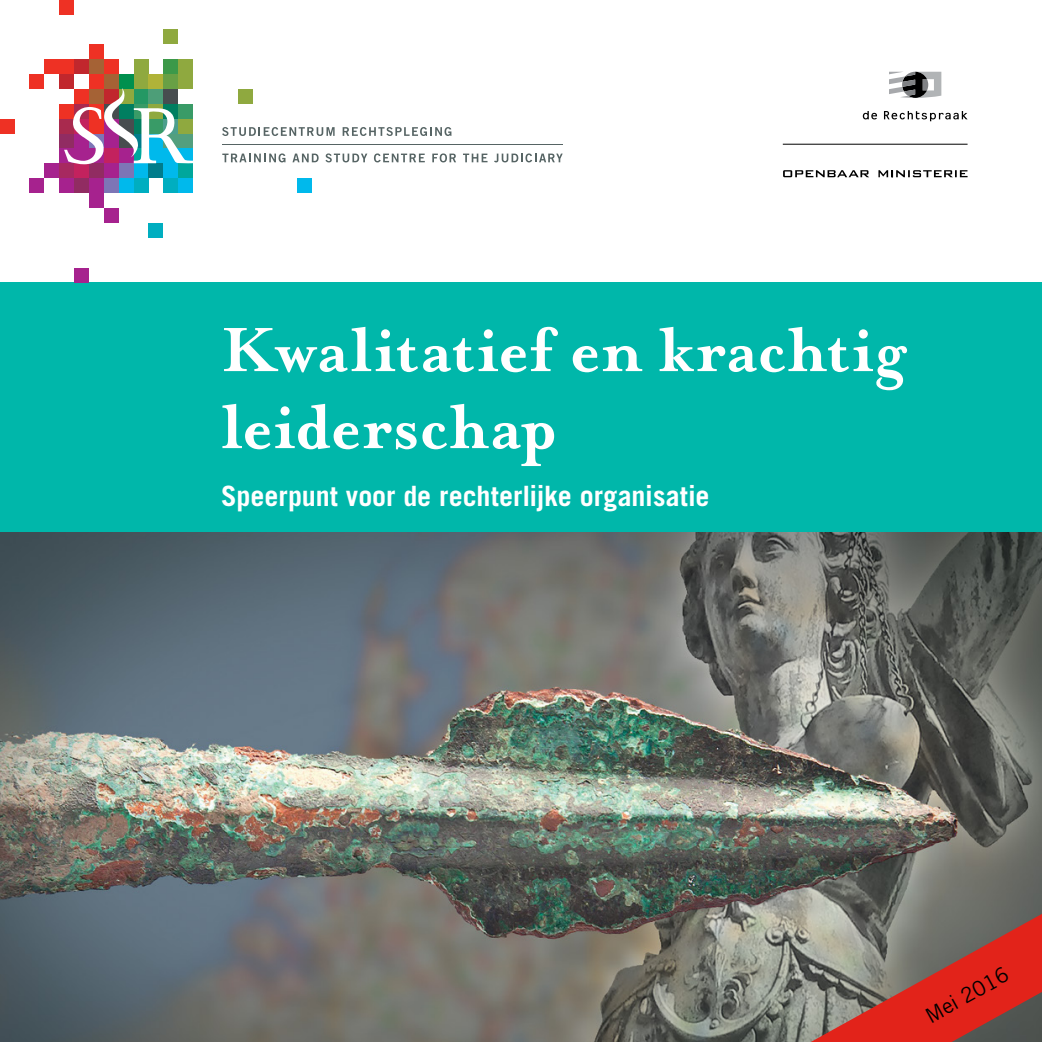
<style>
.page{position:relative;width:1042px;height:1042px;background:#fff}
.page>*{position:absolute;margin:0;border:0;box-sizing:border-box;transform-origin:0 0}
.t1{font:700 71.75px/77px "Mrs Eaves";color:#fff}
.t2{font:700 28px "Trade Gothic LT Std";color:#fff}
.t3{font:21px "Trade Gothic LT Std";color:#000}
</style>
<div class="page">
<div style="left:0;top:282px;width:1042px;height:251px;background:#00b7aa"></div>
<div style="left:60px;top:60px;width:14px;height:14px;background:#ee3124"></div>
<div style="left:45px;top:60px;width:14px;height:14px;background:#ee3124"></div>
<div style="left:60px;top:0;width:14px;height:14px;background:#ee3124"></div>
<div style="left:74px;top:60px;width:15px;height:14px;background:#c1272d"></div>
<div style="left:89px;top:60px;width:14px;height:14px;background:#a56235"></div>
<div style="left:89px;top:45px;width:14px;height:14px;background:#ee3124"></div>
<div style="left:104px;top:60px;width:14px;height:14px;background:#ee3124"></div>
<div style="left:134px;top:60px;width:14px;height:14px;background:#8fa93f"></div>
<div style="left:164px;top:60px;width:14px;height:14px;background:#3c9949"></div>
<div style="left:164px;top:30px;width:14px;height:14px;background:#8fa93f"></div>
<div style="left:179px;top:60px;width:14px;height:14px;background:#8fa93f"></div>
<div style="left:179px;top:74px;width:14px;height:15px;background:#8fa93f"></div>
<div style="left:60px;top:74px;width:14px;height:15px;background:#c1272d"></div>
<div style="left:30px;top:74px;width:14px;height:15px;background:#ee3124"></div>
<div style="left:89px;top:74px;width:14px;height:15px;background:#ee3124"></div>
<div style="left:104px;top:74px;width:14px;height:15px;background:#a56235"></div>
<div style="left:119px;top:74px;width:14px;height:15px;background:#00904e"></div>
<div style="left:134px;top:74px;width:14px;height:15px;background:#8fa93f"></div>
<div style="left:149px;top:74px;width:14px;height:15px;background:#b0b338"></div>
<div style="left:164px;top:74px;width:14px;height:15px;background:#68a045"></div>
<div style="left:238px;top:89px;width:14px;height:14px;background:#8fa93f"></div>
<div style="left:60px;top:104px;width:14px;height:14px;background:#ee3124"></div>
<div style="left:60px;top:119px;width:14px;height:14px;background:#a92a4e"></div>
<div style="left:0;top:119px;width:14px;height:14px;background:#ee3124"></div>
<div style="left:60px;top:134px;width:14px;height:14px;background:#912c62"></div>
<div style="left:60px;top:149px;width:14px;height:14px;background:#a6228e"></div>
<div style="left:60px;top:164px;width:14px;height:14px;background:#a72960"></div>
<div style="left:45px;top:164px;width:14px;height:14px;background:#a6228e"></div>
<div style="left:60px;top:179px;width:14px;height:14px;background:#a6228e"></div>
<div style="left:30px;top:179px;width:14px;height:14px;background:#a6228e"></div>
<div style="left:74px;top:164px;width:15px;height:14px;background:#c3225e"></div>
<div style="left:89px;top:164px;width:14px;height:14px;background:#912c62"></div>
<div style="left:104px;top:164px;width:14px;height:14px;background:#a6228e"></div>
<div style="left:119px;top:164px;width:14px;height:14px;background:#7d75b6"></div>
<div style="left:134px;top:164px;width:14px;height:14px;background:#00b9ec"></div>
<div style="left:149px;top:164px;width:14px;height:14px;background:#007c8b"></div>
<div style="left:149px;top:223px;width:14px;height:14px;background:#00aec0"></div>
<div style="left:164px;top:164px;width:14px;height:14px;background:#00b9ec"></div>
<div style="left:179px;top:164px;width:14px;height:14px;background:#00a79c"></div>
<div style="left:74px;top:179px;width:15px;height:14px;background:#912c62"></div>
<div style="left:74px;top:268px;width:15px;height:14px;background:#a6228e"></div>
<div style="left:89px;top:179px;width:14px;height:14px;background:#a6228e"></div>
<div style="left:89px;top:193px;width:14px;height:15px;background:#a6228e"></div>
<div style="left:104px;top:179px;width:14px;height:14px;background:#7d75b6"></div>
<div style="left:104px;top:208px;width:14px;height:15px;background:#a6228e"></div>
<div style="left:119px;top:179px;width:14px;height:14px;background:#00b9ec"></div>
<div style="left:134px;top:179px;width:14px;height:14px;background:#00aec0"></div>
<div style="left:164px;top:179px;width:14px;height:14px;background:#00aec0"></div>
<div style="left:179px;top:179px;width:14px;height:14px;background:#00b9ec"></div>
<div style="left:298px;top:179px;width:14px;height:14px;background:#00b9ec"></div>
<hr style="left:222px;top:144px;width:341px;height:1px;background:#566464">
<svg style="left:222px;top:153px;width:63px;height:9px"></svg>
<svg style="left:292px;top:154px;width:27px;height:8px"></svg>
<svg style="left:325px;top:153px;width:42px;height:9px"></svg>
<svg style="left:374px;top:153px;width:51px;height:9px"></svg>
<svg style="left:432px;top:153px;width:24px;height:9px"></svg>
<svg style="left:463px;top:154px;width:24px;height:8px"></svg>
<svg style="left:494px;top:153px;width:69px;height:9px"></svg>
<svg style="left:222px;top:127px;width:113px;height:9px"></svg>
<svg style="left:343px;top:127px;width:108px;height:9px"></svg>
<svg style="left:64px;top:88px;width:129px;height:76px"></svg>
<svg style="left:783px;top:170px;width:86px;height:7px"></svg>
<svg style="left:878px;top:170px;width:89px;height:7px"></svg>
<svg style="left:863px;top:111px;width:14px;height:8px"></svg>
<svg style="left:884px;top:111px;width:83px;height:10px"></svg>
<svg style="left:889px;top:72px;width:52px;height:26px"></svg>
<hr style="left:783px;top:144px;width:184px;height:1px;background:#000">
<img style="left:0;top:533px;width:1042px;height:509px">
<svg style="left:811px;top:914px;width:231px;height:128px"></svg>
<h1 class="t1" style="left:221px;top:311px;width:686px">Kwalitatief en krachtig leiderschap</h1>
<p class="t2" style="left:221px;top:479px;width:490px">Speerpunt voor de rechterlijke organisatie</p>
<p class="t3" style="left:921px;top:1006px;width:93px;rotate:-29deg">Mei 2016</p>
</div>
